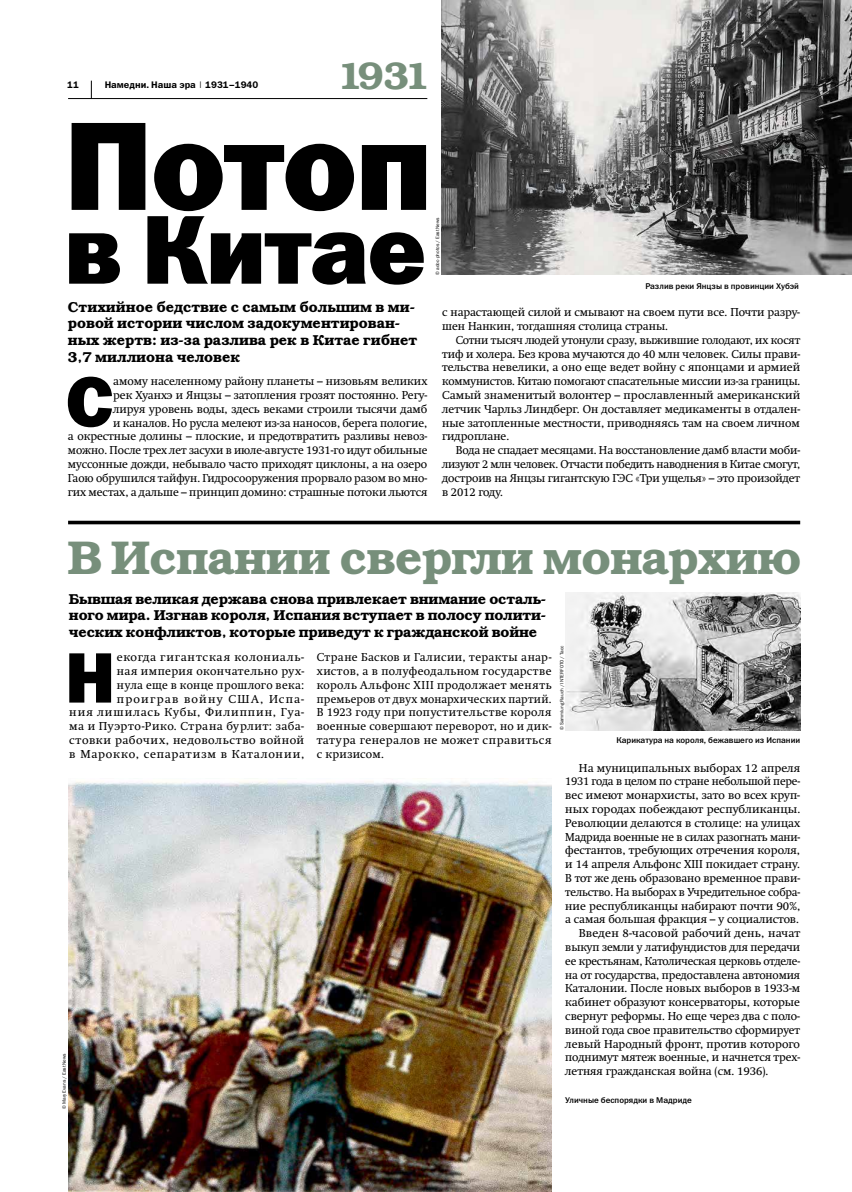
<style>
.page{position:relative;width:852px;height:1192px;background:#fff}
.page>*{position:absolute;margin:0;border:0;box-sizing:border-box;transform-origin:0 0}
.t1{font:126.75px "Franklin Gothic Heavy C";letter-spacing:-.02em;color:#000}
.t2{font:98.38px "Franklin Gothic Heavy C";letter-spacing:-.02em;color:#000}
.t3{font:71.75px "Franklin Gothic Heavy C";color:#000}
.t4{font:47.5px "Bookman Demi ITC";letter-spacing:-.02em;color:#778f7b}
.t5{font:38.38px "Bookman Demi ITC";color:#778f7b}
.t6{font:14.38px/16.8px "Bookman Demi ITC";color:#000}
.t7{font:11.38px/13.8px "Swift C";color:#000;text-align:justify}
.t8{font:11.38px/13.8px "Swift C";letter-spacing:.06em;color:#000;text-align:right}
.t9{font:9.62px "Franklin Gothic Demi C";color:#000}
.t10{font:8.38px "Franklin Gothic Medium C";color:#000}
.t11{font:4.75px "Franklin Gothic Book C";color:#000}
.s1{font-family:"Franklin Gothic Book C"}
</style>
<div class="page">
<svg style="left:91px;top:81px;width:1px;height:17px"></svg>
<hr style="left:68px;top:98px;width:359px;height:1px;background:#000">
<hr style="left:68px;top:521px;width:731px;height:3px;background:#000">
<img style="left:441px;top:1px;width:409px;height:274px">
<img style="left:68px;top:781px;width:483px;height:410px">
<img style="left:565px;top:593px;width:234px;height:137px">
<h3 class="t5" style="left:337px;top:52px;width:94px">1931</h3>
<h1 class="t1" style="left:64px;top:94px;width:370px">Потоп</h1>
<h2 class="t2" style="left:64px;top:194px;width:364px">в Китае</h2>
<p class="t6" style="left:68px;top:299px;width:350px">Стихийное бедствие с самым большим в ми&shy;ровой истории числом задокументирован&shy;ных жертв: из-за разлива рек в Китае гибнет 3,7 миллиона человек</p>
<p class="t9" style="left:67px;top:79px;width:13px">11</p>
<p class="t9" style="left:105px;top:79px;width:155px">Намедни. Наша эра <span class="s1">|</span> 1931–1940</p>
<p class="t7" style="left:68px;top:374px;width:361px;text-align:right">амому населенному району планеты – низовьям великих<br>рек Хуанхэ и Янцзы – затопления грозят постоянно. Регу-<br>лируя уровень воды, здесь веками строили тысячи дамб<br>и каналов. Но русла мелеют из-за наносов, берега пологие,<br>а окрестные долины – плоские, и предотвратить разливы невоз&shy;можно. После трех лет засухи в июле-августе 1931-го идут обильные муссонные дожди, небывало часто приходят циклоны, а на озеро Гаою обрушился тайфун. Гидросооружения прорвало разом во мно&shy;гих местах, а дальше – принцип домино: страшные потоки льются</p>
<h3 class="t3" style="left:66px;top:361px;width:49px">С</h3>
<p class="t11" style="left:435px;top:275px;width:59px;rotate:-90deg">© adoc-photos / East News</p>
<p class="t10" style="left:645px;top:281px;width:155px">Разлив реки Янцзы в провинции Хубэй</p>
<p class="t7" style="left:442px;top:305px;width:359px">с нарастающей силой и смывают на своем пути все. Почти разру&shy;шен Нанкин, тогдашняя столица страны.</p>
<p class="t7" style="left:442px;top:333px;width:359px;text-indent:14px">Сотни тысяч людей утонули сразу, выжившие голодают, их косят тиф и холера. Без крова мучаются до 40 млн человек. Силы прави&shy;тельства невелики, а оно еще ведет войну с японцами и армией коммунистов. Китаю помогают спасательные миссии из-за границы.<br>Самый знаменитый волонтер – прославленный американский летчик Чарльз Линдберг. Он доставляет медикаменты в отдален&shy;ные затопленные местности, приводняясь там на своем личном гидроплане.</p>
<p class="t7" style="left:442px;top:443px;width:359px;text-indent:14px">Вода не спадает месяцами. На восстановление дамб власти моби&shy;лизуют 2 млн человек. Отчасти победить наводнения в Китае смогут, достроив на Янцзы гигантскую ГЭС «Три ущелья» – это произойдет в 2012 году.</p>
<h3 class="t4" style="left:67px;top:529px;width:735px">В Испании свергли монархию</h3>
<p class="t6" style="left:69px;top:591px;width:478px;text-align:justify">Бывшая великая держава снова привлекает внимание осталь&shy;ного мира. Изгнав короля, Испания вступает в полосу полити&shy;ческих конфликтов, которые приведут к гражданской войне</p>
<p class="t8" style="left:69px;top:650px;width:236px">екогда гигантская колониаль-<br>ная империя окончательно рух-<br>нула еще в конце прошлого века: проиграв войну США, Испа-<br>ния лишилась Кубы, Филиппин, Гуа&shy;ма и Пуэрто-Рико. Страна бурлит: заба&shy;стовки рабочих, недовольство войной в Марокко, сепаратизм в Каталонии,</p>
<p class="t7" style="left:316px;top:650px;width:236px">Стране Басков и Галисии, теракты анар&shy;хистов, а в полуфеодальном государстве король Альфонс XIII продолжает менять премьеров от двух монархических партий.<br>В 1923 году при попустительстве короля военные совершают переворот, но и дик&shy;татура генералов не может справиться с кризисом.</p>
<h3 class="t3" style="left:65px;top:637px;width:52px">Н</h3>
<p class="t11" style="left:61px;top:1109px;width:57px;rotate:-90deg">© Mary Evans / East News</p>
<p class="t11" style="left:559px;top:730px;width:86px;rotate:-90deg">© Sammlung Rauch / INTERFOTO / Тасс</p>
<p class="t10" style="left:616px;top:736px;width:185px">Карикатура на короля, бежавшего из Испании</p>
<p class="t7" style="left:578px;top:761px;width:223px">На муниципальных выборах 12 апреля</p>
<p class="t7" style="left:565px;top:775px;width:236px">1931 года в целом по стране небольшой пере-</p>
<p class="t7" style="left:565px;top:788px;width:236px">вес имеют монархисты, зато во всех круп-</p>
<p class="t7" style="left:565px;top:802px;width:236px">ных городах побеждают республиканцы.</p>
<p class="t7" style="left:565px;top:816px;width:236px">Революции делаются в столице: на улицах</p>
<p class="t7" style="left:565px;top:830px;width:236px">Мадрида военные не в силах разогнать мани-</p>
<p class="t7" style="left:565px;top:844px;width:236px">фестантов, требующих отречения короля,</p>
<p class="t7" style="left:565px;top:857px;width:236px">и 14 апреля Альфонс XIII покидает страну.</p>
<p class="t7" style="left:565px;top:871px;width:236px">В тот же день образовано временное прави-</p>
<p class="t7" style="left:565px;top:885px;width:236px">тельство. На выборах в Учредительное собра-</p>
<p class="t7" style="left:565px;top:899px;width:236px">ние республиканцы набирают почти 90%,</p>
<p class="t7" style="left:565px;top:913px;width:235px">а самая большая фракция – у социалистов.</p>
<p class="t7" style="left:578px;top:926px;width:223px">Введен 8-часовой рабочий день, начат</p>
<p class="t7" style="left:565px;top:940px;width:236px">выкуп земли у латифундистов для передачи</p>
<p class="t7" style="left:565px;top:954px;width:236px">ее крестьянам, Католическая церковь отделе-</p>
<p class="t7" style="left:565px;top:968px;width:236px">на от государства, предоставлена автономия</p>
<p class="t7" style="left:565px;top:982px;width:236px">Каталонии. После новых выборов в 1933-м</p>
<p class="t7" style="left:565px;top:995px;width:236px">кабинет образуют консерваторы, которые</p>
<p class="t7" style="left:565px;top:1009px;width:236px">свернут реформы. Но еще через два с поло-</p>
<p class="t7" style="left:565px;top:1023px;width:236px">виной года свое правительство сформирует</p>
<p class="t7" style="left:565px;top:1037px;width:236px">левый Народный фронт, против которого</p>
<p class="t7" style="left:565px;top:1051px;width:236px">поднимут мятеж военные, и начнется трех-</p>
<p class="t7" style="left:565px;top:1064px;width:204px">летняя гражданская война (см. 1936).</p>
<p class="t10" style="left:565px;top:1095px;width:128px">Уличные беспорядки в Мадриде</p>
</div>
